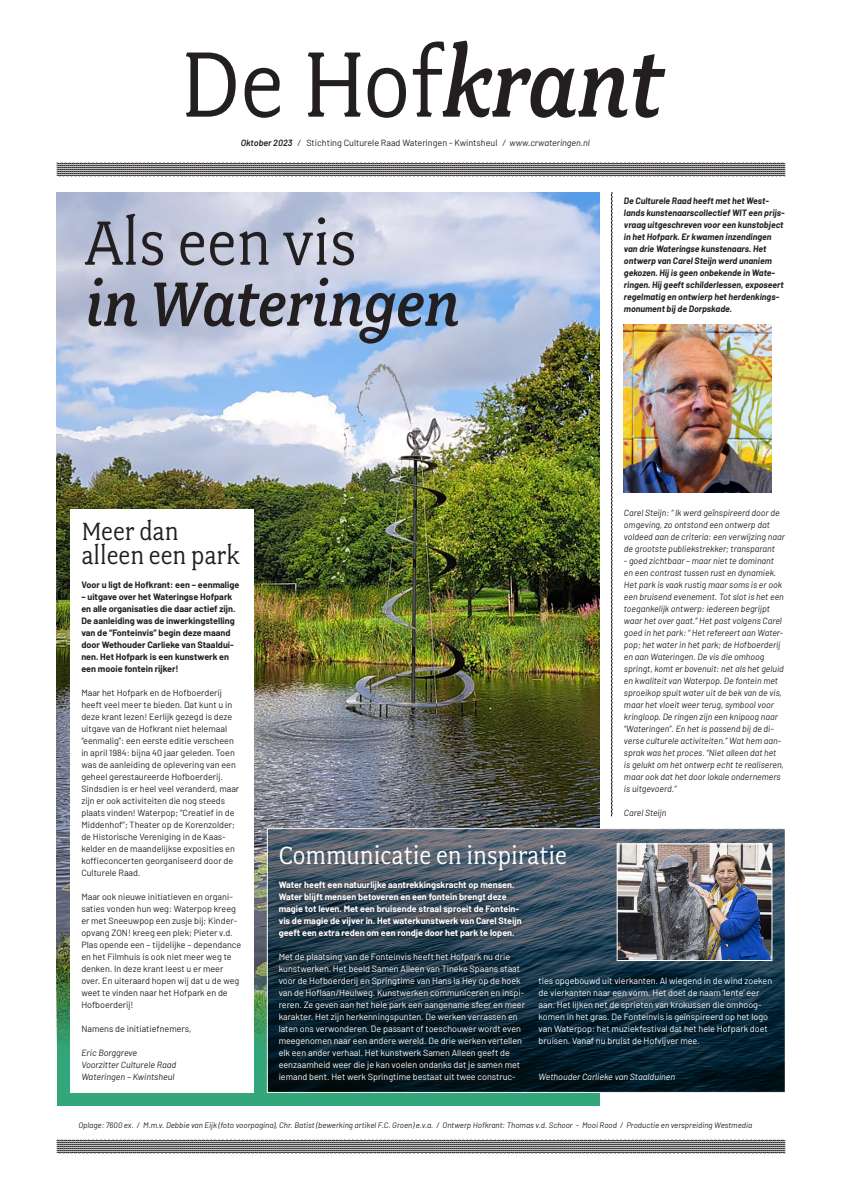
<style>
.page{position:relative;width:842px;height:1191px;background:#fff}
.page>*{position:absolute;margin:0;border:0;box-sizing:border-box;transform-origin:0 0}
.t1{font:104.1px "Fairplex Narrow OT";color:#231f20}
.t2{font:italic 70px "Fairplex Narrow OT Med";color:#231f20}
.t3{font:70px "Fairplex Narrow OT";color:#231f20}
.t4{font:28px "Fairplex Narrow OT";color:#fff}
.t5{font:28px "Fairplex Narrow OT";color:#231f20}
.t6{font:9px/12px "Barlow";color:#231f20}
.t7{font:italic 9px/12px "Barlow";color:#231f20}
.t8{font:9px/12px "Barlow";color:#fff}
.t9{font:italic 700 9px/12px "Barlow";color:#231f20}
.t10{font:700 9px/12px "Barlow";color:#231f20}
.t11{font:700 9px/12px "Barlow";color:#fff}
.t12{font:italic 9px "Barlow";color:#fff}
.t13{font:italic 8px "Barlow";color:#231f20}
.s1{font-family:"Fairplex Narrow OT Med";font-style:italic}
.s2{font-weight:600;font-style:italic}
.s3{font-style:italic}
</style>
<div class="page">
<img style="left:57px;top:192px;width:542px;height:879px">
<div style="left:70px;top:509px;width:184px;height:583px;background:#fff"></div>
<svg style="left:56px;top:163px;width:730px;height:13px;background:#817e7f"></svg>
<svg style="left:56px;top:1139px;width:730px;height:14px;background:#878586"></svg>
<svg style="left:611px;top:192px;width:2px;height:624px"></svg>
<img style="left:269px;top:830px;width:515px;height:260px">
<div style="left:267px;top:828px;width:519px;height:264px;border:1px solid #fff"></div>
<svg style="left:273px;top:876px;width:257px;height:211px;background:#192d3a"></svg>
<img style="left:619px;top:845px;width:151px;height:114px">
<div style="left:617px;top:843px;width:155px;height:118px;border:1px solid #fff"></div>
<img style="left:624px;top:324px;width:148px;height:168px">
<p class="t1" style="left:180px;top:26px;width:484px">De Hof<span class="s1">krant</span></p>
<p class="t6" style="left:241px;top:136px;width:351px"><span class="s2">Oktober 2023</span> <span class="s3">/</span> Stichting Culturele Raad Wateringen - Kwintsheul <span class="s3">/ www.crwateringen.nl</span></p>
<p class="t3" style="left:85px;top:204px;width:273px">Als een vis</p>
<p class="t2" style="left:85px;top:264px;width:376px">in Wateringen</p>
<p class="t9" style="left:624px;top:194px;width:162px">De Culturele Raad heeft met het West&shy;lands kunstenaarscollectief WIT een prijs&shy;vraag uitgeschreven voor een kunstobject in het Hofpark. Er kwamen inzendingen van drie Wateringse kunstenaars. Het ontwerp van Carel Steijn werd unaniem gekozen. Hij is geen onbekende in Wate&shy;ringen. Hij geeft schilderlessen, exposeert regelmatig en ontwierp het herdenkings&shy;monument bij de Dorpskade.</p>
<p class="t7" style="left:624px;top:506px;width:162px">Carel Steijn: “ Ik werd geïnspireerd door de omgeving, zo ontstond een ontwerp dat voldeed aan de criteria: een verwijzing naar de grootste publiekstrekker; transparant</p>
<p class="t7" style="left:624px;top:554px;width:161px">- goed zichtbaar – maar niet te dominant en een contrast tussen rust en dynamiek.<br>Het park is vaak rustig maar soms is er ook een bruisend evenement. Tot slot is het een toegankelijk ontwerp: iedereen begrijpt waar het over gaat.” Het past volgens Carel goed in het park: “ Het refereert aan Water&shy;pop; het water in het park; de Hofboerderij en aan Wateringen. De vis die omhoog springt, komt er bovenuit: net als het geluid en kwaliteit van Waterpop. De fontein met sproeikop spuit water uit de bek van de vis, maar het vloeit weer terug, symbool voor kringloop. De ringen zijn een knipoog naar “Wateringen”. En het is passend bij de di&shy;verse culturele activiteiten.” Wat hem aan&shy;sprak was het proces. “Niet alleen dat het is gelukt om het ontwerp echt te realiseren, maar ook dat het door lokale ondernemers is uitgevoerd.”</p>
<p class="t7" style="left:624px;top:806px;width:44px">Carel Steijn</p>
<p class="t5" style="left:81px;top:516px;width:99px">Meer dan</p>
<p class="t5" style="left:81px;top:540px;width:159px">alleen een park</p>
<p class="t10" style="left:81px;top:578px;width:159px">Voor u ligt de Hofkrant: een – eenmalige</p>
<p class="t10" style="left:81px;top:590px;width:156px">– uitgave over het Wateringse Hofpark en alle organisaties die daar actief zijn.<br>De aanleiding was de inwerkingstelling van de “Fonteinvis” begin deze maand door Wethouder Carlieke van Staaldui&shy;nen. Het Hofpark is een kunstwerk en een mooie fontein rijker!</p>
<p class="t6" style="left:81px;top:686px;width:159px">Maar het Hofpark en de Hofboerderij heeft veel meer te bieden. Dat kunt u in deze krant lezen! Eerlijk gezegd is deze uitgave van de Hofkrant niet helemaal “eenmalig”: een eerste editie verscheen in april 1984: bijna 40 jaar geleden. Toen was de aanleiding de oplevering van een geheel gerestaureerde Hofboerderij.<br>Sindsdien is er heel veel veranderd, maar zijn er ook activiteiten die nog steeds plaats vinden! Waterpop; “Creatief in de Middenhof”; Theater op de Korenzolder; de Historische Vereniging in de Kaas&shy;kelder en de maandelijkse exposities en koffieconcerten georganiseerd door de Culturele Raad.</p>
<p class="t6" style="left:81px;top:890px;width:161px">Maar ook nieuwe initiatieven en organi&shy;saties vonden hun weg: Waterpop kreeg er met Sneeuwpop een zusje bij; Kinder&shy;opvang ZON! kreeg een plek; Pieter v.d.<br>Plas opende een – tijdelijke – dependance en het Filmhuis is ook niet meer weg te denken. In deze krant leest u er meer over. En uiteraard hopen wij dat u de weg weet te vinden naar het Hofpark en de Hofboerderij!</p>
<p class="t6" style="left:81px;top:1022px;width:112px">Namens de initiatiefnemers,</p>
<p class="t7" style="left:81px;top:1046px;width:57px">Eric Borggreve</p>
<p class="t7" style="left:81px;top:1058px;width:97px">Voorzitter Culturele Raad</p>
<p class="t7" style="left:81px;top:1070px;width:95px">Wateringen – Kwintsheul</p>
<p class="t13" style="left:78px;top:1119px;width:675px">Oplage: 7600 ex. / M.m.v. Debbie van Eijk (foto voorpagina), Chr. Batist (bewerking artikel F.C. Groen) e.v.a. / Ontwerp Hofkrant: Thomas v.d. Schoor - Mooi Rood / Productie en verspreiding Westmedia</p>
<p class="t4" style="left:279px;top:840px;width:290px">Communicatie en inspiratie</p>
<p class="t11" style="left:279px;top:878px;width:244px">Water heeft een natuurlijke aantrekkingskracht op mensen.<br>Water blijft mensen betoveren en een fontein brengt deze magie tot leven. Met een bruisende straal sproeit de Fontein&shy;vis de magie de vijver in. Het waterkunstwerk van Carel Steijn geeft een extra reden om een rondje door het park te lopen.</p>
<p class="t8" style="left:279px;top:950px;width:248px">Met de plaatsing van de Fonteinvis heeft het Hofpark nu drie kunstwerken. Het beeld Samen Alleen van Tineke Spaans staat voor de Hofboerderij en Springtime van Hans la Hey op de hoek van de Hoflaan/Heulweg. Kunstwerken communiceren en inspi&shy;reren. Ze geven aan het hele park een aangename sfeer en meer karakter. Het zijn herkenningspunten. De werken verrassen en laten ons verwonderen. De passant of toeschouwer wordt even meegenomen naar een andere wereld. De drie werken vertellen elk een ander verhaal. Het kunstwerk Samen Alleen geeft de eenzaamheid weer die je kan voelen ondanks dat je samen met iemand bent. Het werk Springtime bestaat uit twee construc-</p>
<p class="t8" style="left:539px;top:974px;width:235px">ties opgebouwd uit vierkanten. Al wiegend in de wind zoeken de vierkanten naar een vorm. Het doet de naam ‘lente’ eer aan. Het lijken net de sprieten van krokussen die omhoog&shy;komen in het gras. De Fonteinvis is geïnspireerd op het logo van Waterpop: het muziekfestival dat het hele Hofpark doet bruisen. Vanaf nu bruist de Hofvijver mee.</p>
<p class="t12" style="left:539px;top:1070px;width:138px">Wethouder Carlieke van Staalduinen</p>
</div>
